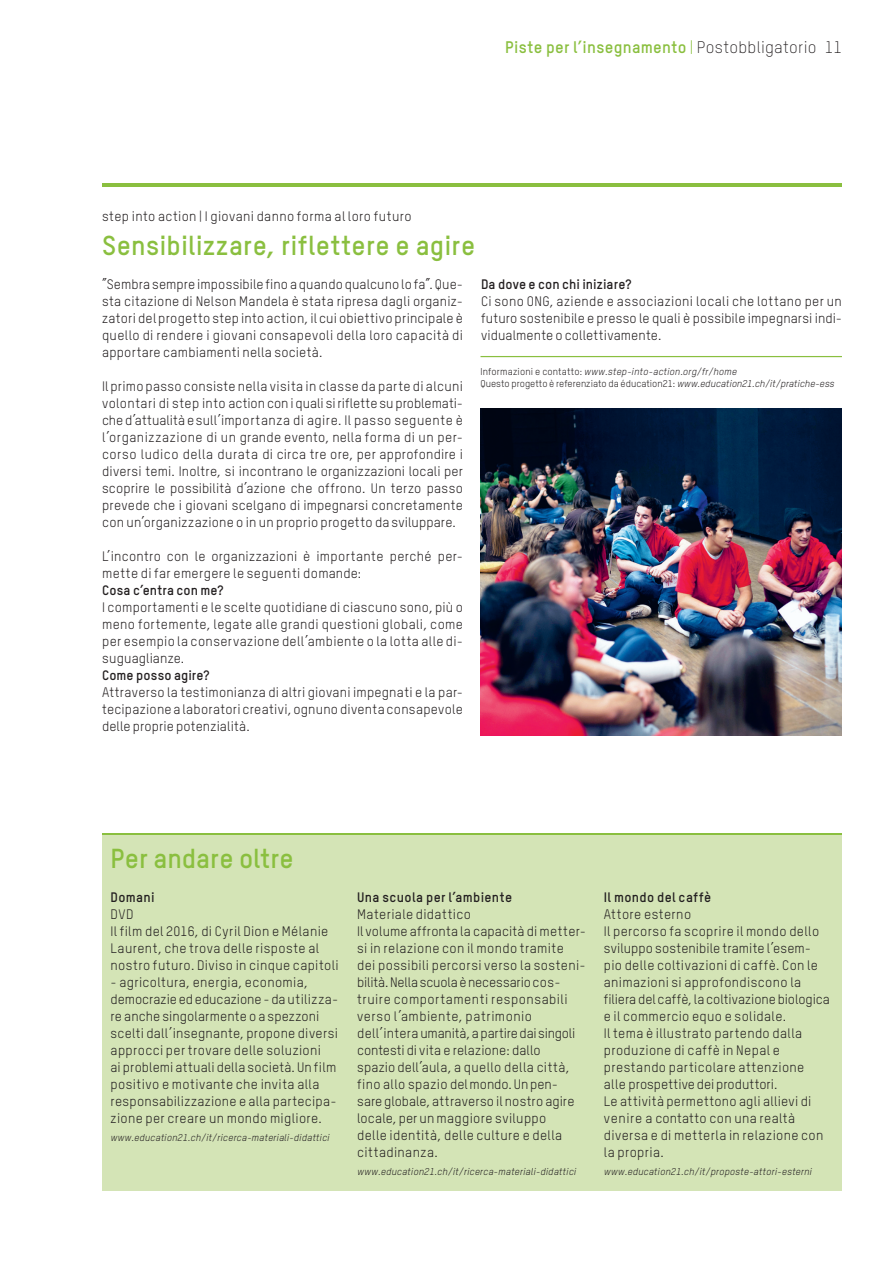
<style>
.page{position:relative;width:893px;height:1263px;background:#fff}
.page>*{position:absolute;margin:0;border:0;box-sizing:border-box;transform-origin:0 0}
._1_Titel_18_pt{font:700 27px "TSTARPRO";letter-spacing:.01em;color:#8abf3f}
._2_Grundschrift_9_pt{font:700 16.5px "TSTARPRO";letter-spacing:.015em;color:#8abf3f}
.t1{font:300 16.5px "TSTARPRO";color:#231f20}
._2_Grundschrift_9_pt-2{font:13.5px/17px "TSTARPRO";letter-spacing:.02em;color:#231f20;text-align:justify}
._5_Marginalie_6_5_pt{font:13.5px/17px "TSTARPRO";letter-spacing:.025em;color:#231f20}
._5_Marginalie_6_5_pt-2{font:13.5px/17px "TSTARPRO";color:#231f20}
._2_Grundschrift_9_pt-3{font:700 13.5px "TSTARPRO";letter-spacing:.01em;color:#231f20}
._6_Medienbeschrieb_r{font:700 13.5px "TSTARPRO";letter-spacing:.025em;color:#231f20}
._6_Medienbeschrieb_r-2{font:13.5px "TSTARPRO";color:#231f20}
._5_Marginalie_6_5_pt-3{font:italic 9.75px "TSTARPRO";letter-spacing:.015em;color:#231f20}
._5_Marginalie_6_5_pt-4{font:9.75px "TSTARPRO";color:#231f20}
.s1{font-weight:400}
.s2{font-weight:300;color:#231f20}
.s3{font-style:normal}
.s4{font-style:italic}
</style>
<div class="page">
<hr style="left:102px;top:184px;width:740px;height:3px;background:#8abf3f">
<hr style="left:102px;top:833px;width:740px;height:2px;background:#8abf3f">
<div style="left:102px;top:835px;width:740px;height:356px;background:#d4e4b6"></div>
<hr style="left:480px;top:356px;width:362px;height:1px;background:#8abf3f">
<img style="left:480px;top:408px;width:362px;height:328px">
<p class="_2_Grundschrift_9_pt" style="left:505px;top:37px;width:313px">Piste per l’insegnamento <span class="s1">|</span> <span class="s2">Postobbligatorio</span></p>
<p class="t1" style="left:825px;top:38px;width:19px">11</p>
<p class="_2_Grundschrift_9_pt-2" style="left:102px;top:208px;width:311px">step into action | I giovani danno forma al loro futuro</p>
<p class="_1_Titel_18_pt" style="left:102px;top:228px;width:375px">Sensibilizzare, riflettere e agire</p>
<p class="_2_Grundschrift_9_pt-2" style="left:102px;top:276px;width:362px">”Sembra sempre impossibile fino a quando qualcuno lo fa”. Que&shy;sta citazione di Nelson Mandela è stata ripresa dagli organiz&shy;zatori del progetto step into action, il cui obiettivo principale è quello di rendere i giovani consapevoli della loro capacità di apportare cambiamenti nella società.</p>
<p class="_2_Grundschrift_9_pt-2" style="left:102px;top:378px;width:362px">Il primo passo consiste nella visita in classe da parte di alcuni volontari di step into action con i quali si riflette su problemati&shy;che d’attualità e sull’importanza di agire. Il passo seguente è l’organizzazione di un grande evento, nella forma di un per&shy;corso ludico della durata di circa tre ore, per approfondire i diversi temi. Inoltre, si incontrano le organizzazioni locali per scoprire le possibilità d’azione che offrono. Un terzo passo prevede che i giovani scelgano di impegnarsi concretamente con un’organizzazione o in un proprio progetto da sviluppare.</p>
<p class="_2_Grundschrift_9_pt-2" style="left:102px;top:548px;width:362px">L’incontro con le organizzazioni è importante perché per&shy;mette di far emergere le seguenti domande:</p>
<p class="_2_Grundschrift_9_pt-3" style="left:102px;top:582px;width:123px">Cosa c’entra con me?</p>
<p class="_2_Grundschrift_9_pt-2" style="left:102px;top:599px;width:362px">I comportamenti e le scelte quotidiane di ciascuno sono, più o meno fortemente, legate alle grandi questioni globali, come per esempio la conservazione dell’ambiente o la lotta alle di&shy;suguaglianze.</p>
<p class="_2_Grundschrift_9_pt-3" style="left:102px;top:667px;width:109px">Come posso agire?</p>
<p class="_2_Grundschrift_9_pt-2" style="left:102px;top:684px;width:362px">Attraverso la testimonianza di altri giovani impegnati e la par&shy;tecipazione a laboratori creativi, ognuno diventa consapevole delle proprie potenzialità.</p>
<p class="_2_Grundschrift_9_pt-3" style="left:481px;top:276px;width:152px">Da dove e con chi iniziare?</p>
<p class="_2_Grundschrift_9_pt-2" style="left:481px;top:293px;width:362px">Ci sono ONG, aziende e associazioni locali che lottano per un futuro sostenibile e presso le quali è possibile impegnarsi indi&shy;vidualmente o collettivamente.</p>
<p class="_5_Marginalie_6_5_pt-3" style="left:480px;top:365px;width:258px"><span class="s3">Informazioni e contatto:</span> www.step-into-action.org/fr/home</p>
<p class="_5_Marginalie_6_5_pt-4" style="left:480px;top:377px;width:355px">Questo progetto è referenziato da éducation21: <span class="s4">www.education21.ch/it/pratiche-ess</span></p>
<p class="_1_Titel_18_pt" style="left:111px;top:841px;width:185px">Per andare oltre</p>
<p class="_6_Medienbeschrieb_r" style="left:111px;top:888px;width:46px">Domani</p>
<p class="_6_Medienbeschrieb_r-2" style="left:111px;top:905px;width:24px">DVD</p>
<p class="_5_Marginalie_6_5_pt" style="left:111px;top:922px;width:230px">Il film del 2016, di Cyril Dion e Mélanie<br>Laurent, che trova delle risposte al nostro futuro. Diviso in cinque capitoli</p>
<p class="_5_Marginalie_6_5_pt" style="left:111px;top:973px;width:229px">- agricoltura, energia, economia, democrazie ed educazione - da utilizza&shy;re anche singolarmente o a spezzoni scelti dall’insegnante, propone diversi approcci per trovare delle soluzioni</p>
<p class="_5_Marginalie_6_5_pt" style="left:111px;top:1058px;width:228px">ai problemi attuali della società. Un film positivo e motivante che invita alla responsabilizzazione e alla partecipa&shy;zione per creare un mondo migliore.</p>
<p class="_5_Marginalie_6_5_pt-3" style="left:111px;top:1131px;width:220px">www.education21.ch/it/ricerca-materiali-didattici</p>
<p class="_6_Medienbeschrieb_r" style="left:357px;top:888px;width:156px">Una scuola per l’ambiente</p>
<p class="_5_Marginalie_6_5_pt" style="left:357px;top:905px;width:115px">Materiale didattico</p>
<p class="_5_Marginalie_6_5_pt" style="left:357px;top:922px;width:230px">Il volume affronta la capacità di metter&shy;si in relazione con il mondo tramite</p>
<p class="_5_Marginalie_6_5_pt" style="left:357px;top:956px;width:230px">dei possibili percorsi verso la sosteni&shy;bilità. Nella scuola è necessario cos-</p>
<p class="_5_Marginalie_6_5_pt" style="left:357px;top:990px;width:212px">truire comportamenti responsabili verso l’ambiente, patrimonio</p>
<p class="_5_Marginalie_6_5_pt-2" style="left:357px;top:1024px;width:220px">dell’intera umanità, a partire dai singoli contesti di vita e relazione: dallo</p>
<p class="_5_Marginalie_6_5_pt" style="left:357px;top:1058px;width:214px">spazio dell’aula, a quello della città, fino allo spazio del mondo. Un pen-</p>
<p class="_5_Marginalie_6_5_pt" style="left:357px;top:1092px;width:219px">sare globale, attraverso il nostro agire locale, per un maggiore sviluppo</p>
<p class="_5_Marginalie_6_5_pt" style="left:357px;top:1126px;width:207px">delle identità, delle culture e della cittadinanza.</p>
<p class="_5_Marginalie_6_5_pt-3" style="left:357px;top:1165px;width:220px">www.education21.ch/it/ricerca-materiali-didattici</p>
<p class="_6_Medienbeschrieb_r" style="left:604px;top:888px;width:109px">Il mondo del caffè</p>
<p class="_5_Marginalie_6_5_pt" style="left:604px;top:905px;width:89px">Attore esterno</p>
<p class="_5_Marginalie_6_5_pt" style="left:604px;top:922px;width:217px">Il percorso fa scoprire il mondo dello sviluppo sostenibile tramite l’esem-</p>
<p class="_5_Marginalie_6_5_pt" style="left:604px;top:956px;width:228px">pio delle coltivazioni di caffè. Con le animazioni si approfondiscono la filiera del caffè, la coltivazione biologica e il commercio equo e solidale.</p>
<p class="_5_Marginalie_6_5_pt" style="left:604px;top:1024px;width:202px">Il tema è illustrato partendo dalla produzione di caffè in Nepal e prestando particolare attenzione</p>
<p class="_5_Marginalie_6_5_pt-2" style="left:604px;top:1075px;width:175px">alle prospettive dei produttori.</p>
<p class="_5_Marginalie_6_5_pt" style="left:604px;top:1092px;width:221px">Le attività permettono agli allievi di venire a contatto con una realtà diversa e di metterla in relazione con la propria.</p>
<p class="_5_Marginalie_6_5_pt-3" style="left:604px;top:1165px;width:210px">www.education21.ch/it/proposte-attori-esterni</p>
</div>
